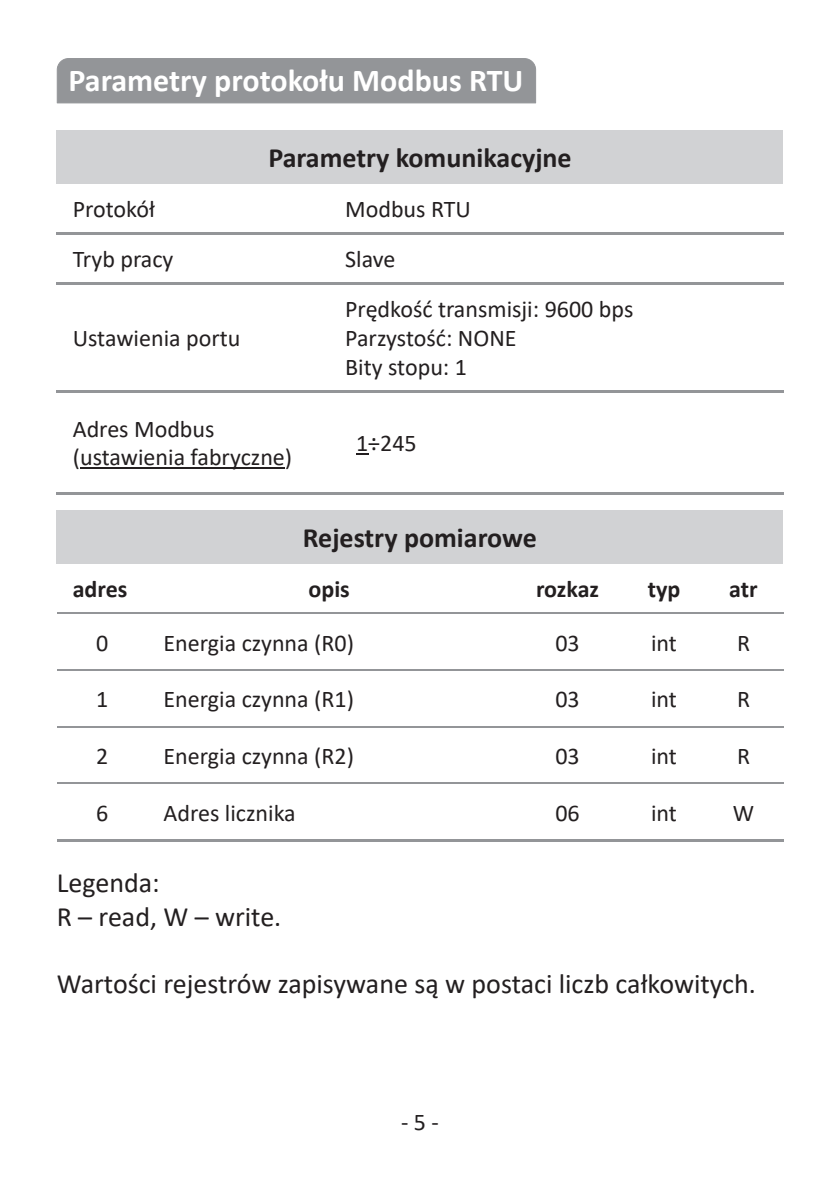
<style>
.page{position:relative;width:840px;height:1191px;background:#fff}
.page>*{position:absolute;margin:0;border:0;box-sizing:border-box;transform-origin:0 0}
.t1{font:700 32px "Calibri";color:#fff}
.t2{font:28px/33.6px "Calibri";color:#231f20}
.t3{font:700 28px "Calibri";color:#231f20}
.t4{font:24px/28.8px "Calibri";color:#231f20}
.t5{font:700 24px "Calibri";color:#231f20}
</style>
<div class="page">
<div style="left:57px;top:130px;width:725px;height:53px;background:#d1d2d4"></div>
<hr style="left:57px;top:232px;width:272px;height:2px;background:#939598">
<hr style="left:329px;top:232px;width:453px;height:2px;background:#939598">
<hr style="left:57px;top:282px;width:272px;height:2px;background:#939598">
<hr style="left:329px;top:282px;width:453px;height:2px;background:#939598">
<hr style="left:57px;top:390px;width:272px;height:2px;background:#939598">
<hr style="left:329px;top:390px;width:453px;height:2px;background:#939598">
<hr style="left:57px;top:492px;width:272px;height:2px;background:#939598">
<hr style="left:329px;top:492px;width:453px;height:2px;background:#939598">
<hr style="left:80px;top:467px;width:205px;height:2px;background:#231f20">
<svg style="left:356px;top:453px;width:12px;height:1px"></svg>
<div style="left:57px;top:510px;width:725px;height:53px;background:#d1d2d4"></div>
<hr style="left:57px;top:669px;width:90px;height:2px;background:#939598">
<hr style="left:510px;top:669px;width:114px;height:2px;background:#939598">
<hr style="left:624px;top:669px;width:79px;height:2px;background:#939598">
<hr style="left:703px;top:669px;width:79px;height:2px;background:#939598">
<hr style="left:624px;top:725px;width:79px;height:2px;background:#939598">
<hr style="left:703px;top:725px;width:79px;height:2px;background:#939598">
<hr style="left:624px;top:782px;width:79px;height:2px;background:#939598">
<hr style="left:703px;top:782px;width:79px;height:2px;background:#939598">
<hr style="left:510px;top:725px;width:114px;height:2px;background:#939598">
<hr style="left:147px;top:725px;width:363px;height:2px;background:#939598">
<hr style="left:510px;top:782px;width:114px;height:2px;background:#939598">
<hr style="left:57px;top:612px;width:90px;height:2px;background:#939598">
<hr style="left:147px;top:612px;width:363px;height:2px;background:#939598">
<hr style="left:510px;top:612px;width:114px;height:2px;background:#939598">
<hr style="left:624px;top:612px;width:79px;height:2px;background:#939598">
<hr style="left:703px;top:612px;width:79px;height:2px;background:#939598">
<hr style="left:57px;top:839px;width:90px;height:2px;background:#939598">
<hr style="left:147px;top:839px;width:363px;height:2px;background:#939598">
<hr style="left:510px;top:839px;width:114px;height:2px;background:#939598">
<hr style="left:624px;top:839px;width:79px;height:2px;background:#939598">
<hr style="left:703px;top:839px;width:79px;height:2px;background:#939598">
<hr style="left:147px;top:669px;width:363px;height:2px;background:#939598">
<hr style="left:57px;top:725px;width:90px;height:2px;background:#939598">
<hr style="left:57px;top:782px;width:90px;height:2px;background:#939598">
<hr style="left:147px;top:782px;width:363px;height:2px;background:#939598">
<div style="left:57px;top:58px;width:479px;height:45px;background:#939598"></div>
<h1 class="t1" style="left:68px;top:58px;width:456px">Parametry protokołu Modbus RTU</h1>
<p class="t3" style="left:268px;top:138px;width:304px">Parametry komunikacyjne</p>
<p class="t4" style="left:73px;top:194px;width:84px">Protokół</p>
<p class="t4" style="left:345px;top:194px;width:127px">Modbus RTU</p>
<p class="t4" style="left:73px;top:244px;width:102px">Tryb pracy</p>
<p class="t4" style="left:345px;top:244px;width:52px">Slave</p>
<p class="t4" style="left:73px;top:323px;width:169px">Ustawienia portu</p>
<p class="t4" style="left:73px;top:414px;width:221px">Adres Modbus (ustawienia fabryczne)</p>
<p class="t4" style="left:345px;top:294px;width:289px">Prędkość transmisji: 9600 bps<br>Parzystość: NONE<br>Bity stopu: 1</p>
<p class="t4" style="left:356px;top:428px;width:62px">1÷245</p>
<p class="t3" style="left:303px;top:518px;width:235px">Rejestry pomiarowe</p>
<p class="t5" style="left:73px;top:572px;width:56px">adres</p>
<p class="t5" style="left:308px;top:572px;width:43px">opis</p>
<p class="t5" style="left:535px;top:572px;width:65px">rozkaz</p>
<p class="t5" style="left:647px;top:572px;width:34px">typ</p>
<p class="t5" style="left:728px;top:572px;width:30px">atr</p>
<p class="t4" style="left:96px;top:627px;width:14px">0</p>
<p class="t4" style="left:163px;top:627px;width:192px">Energia czynna (R0)</p>
<p class="t4" style="left:555px;top:627px;width:26px">03</p>
<p class="t4" style="left:650px;top:627px;width:27px">int</p>
<p class="t4" style="left:736px;top:627px;width:15px">R</p>
<p class="t4" style="left:96px;top:684px;width:14px">1</p>
<p class="t4" style="left:163px;top:684px;width:192px">Energia czynna (R1)</p>
<p class="t4" style="left:555px;top:684px;width:26px">03</p>
<p class="t4" style="left:650px;top:684px;width:27px">int</p>
<p class="t4" style="left:736px;top:684px;width:15px">R</p>
<p class="t4" style="left:96px;top:741px;width:14px">2</p>
<p class="t4" style="left:163px;top:741px;width:192px">Energia czynna (R2)</p>
<p class="t4" style="left:555px;top:741px;width:26px">03</p>
<p class="t4" style="left:650px;top:741px;width:27px">int</p>
<p class="t4" style="left:736px;top:741px;width:15px">R</p>
<p class="t4" style="left:96px;top:797px;width:14px">6</p>
<p class="t4" style="left:163px;top:797px;width:134px">Adres licznika</p>
<p class="t4" style="left:555px;top:797px;width:26px">06</p>
<p class="t4" style="left:650px;top:797px;width:27px">int</p>
<p class="t4" style="left:732px;top:797px;width:23px">W</p>
<p class="t2" style="left:57px;top:865px;width:226px">Legenda:<br>R – read, W – write.</p>
<p class="t2" style="left:57px;top:966px;width:700px">Wartości rejestrów zapisywane są w postaci liczb całkowitych.</p>
<p class="t4" style="left:401px;top:1106px;width:39px">- 5 -</p>
</div>
